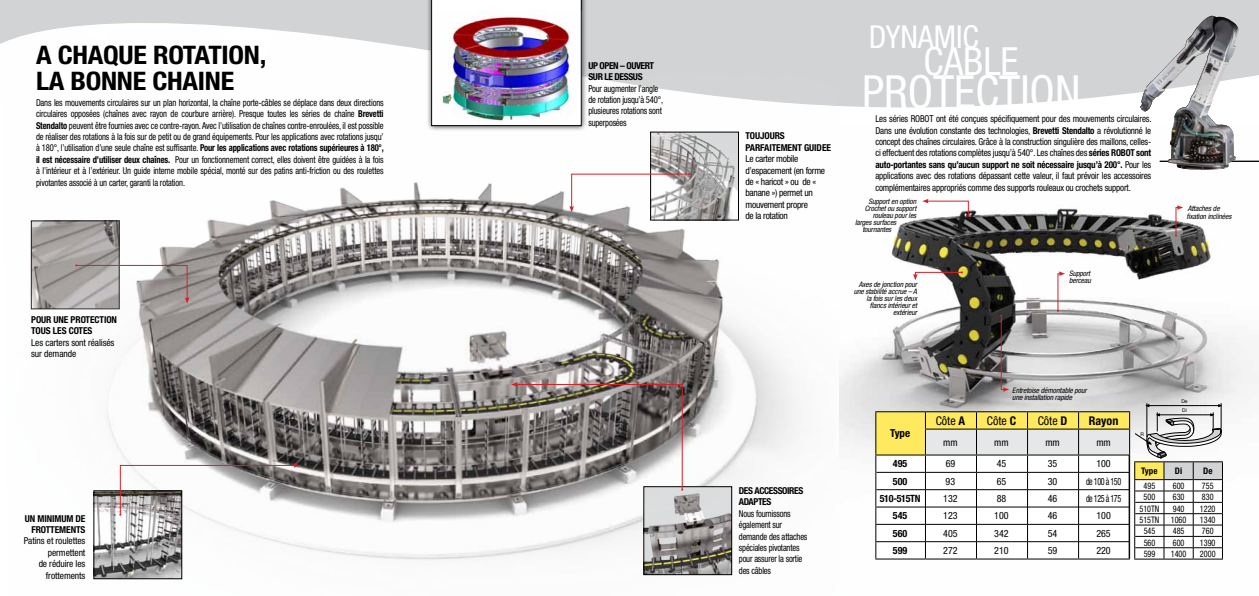
<style>
.page{position:relative;width:1259px;height:596px;background:#fff}
.page>*{position:absolute;margin:0;border:0;box-sizing:border-box;transform-origin:0 0}
.t1{font:condensed 45.7px "Helvetica Neue";color:#fff}
.t2{font:condensed 38.8px "Helvetica Neue";color:#fff}
.t3{font:condensed 31.6px "Helvetica Neue";color:#fff}
.t4{font:700 condensed 25.5px/26px "Helvetica Neue";letter-spacing:-.01em;color:#000;scale:1.1 1}
.t5{font:condensed 12px "Helvetica Neue";color:#000}
.t6{font:700 condensed 12px "Helvetica Neue";color:#000}
.t7{font:700 condensed 11px "Helvetica Neue";color:#000}
.t8{font:condensed 10px "Helvetica Neue";color:#000}
.t9{font:condensed 10px "Helvetica Neue";color:#000;scale:.8 1}
.t10{font:700 condensed 10px "Helvetica Neue";color:#000}
.t11{font:700 condensed 10px "Helvetica Neue";letter-spacing:-.03em;color:#000}
.t12{font:condensed 9.5px/11.4px "Helvetica Neue";letter-spacing:-.02em;color:#000;scale:.9 1}
.t13{font:condensed 9.5px/11.4px "Helvetica Neue";letter-spacing:-.02em;color:#000;text-align:justify;scale:.95 1}
.t14{font:condensed 9.5px/11.4px "Helvetica Neue";letter-spacing:-.02em;color:#000}
.t15{font:700 condensed 9.5px/11.4px "Helvetica Neue";letter-spacing:-.01em;color:#000}
.t16{font:700 condensed 9.5px/11.4px "Helvetica Neue";letter-spacing:-.04em;color:#000}
.t17{font:condensed 9px "Helvetica Neue";color:#000;scale:.9 1}
.t18{font:700 condensed 9px "Helvetica Neue";color:#000}
.t19{font:italic condensed 7.5px/7px "Helvetica Neue";letter-spacing:-.01em;color:#000}
.t20{font:5.1px/9.2px "Helvetica Neue";color:#000}
.s1{font-weight:700}
</style>
<div class="page">
<div style="left:0;top:0;width:1259px;height:108px;background:#d1d3d4"></div>
<img style="left:1px;top:0;width:838px;height:580px">
<img style="left:839px;top:156px;width:420px;height:404px">
<svg style="left:1057px;top:271px;width:8px;height:40px"></svg>
<svg style="left:1175px;top:205px;width:8px;height:31px"></svg>
<svg style="left:1000px;top:314px;width:9px;height:77px"></svg>
<svg style="left:913px;top:271px;width:50px;height:9px"></svg>
<svg style="left:922px;top:199px;width:47px;height:17px"></svg>
<img style="left:645px;top:488px;width:85px;height:84px">
<div style="left:643px;top:486px;width:89px;height:88px;border:1px solid #000"></div>
<img style="left:652px;top:134px;width:84px;height:84px">
<svg style="left:75px;top:264px;width:114px;height:39px"></svg>
<svg style="left:569px;top:173px;width:121px;height:39px"></svg>
<svg style="left:511px;top:382px;width:172px;height:108px;background:#85807e"></svg>
<div style="left:426px;top:0;width:161px;height:132px;background:#000;opacity:.75"></div>
<img style="left:431px;top:0;width:150px;height:126px">
<img style="left:96px;top:492px;width:84px;height:84px">
<div style="left:94px;top:490px;width:88px;height:88px;border:1px solid #000"></div>
<svg style="left:119px;top:463px;width:181px;height:52px"></svg>
<svg style="left:875px;top:403px;width:348px;height:156px"></svg>
<hr style="left:1159px;top:161px;width:100px;height:1px;background:#000">
<img style="left:1140px;top:17px;width:95px;height:153px">
<h3 class="t4" style="left:36px;top:42px;width:211px">A CHAQUE ROTATION,<br>LA BONNE CHAINE</h3>
<p class="t12" style="left:36px;top:97px;width:388px;text-align:justify">Dans les mouvements circulaires sur un plan horizontal, la chaîne porte-câbles se déplace dans deux directions circulaires opposées (chaînes avec rayon de courbure arrière). Presque toutes les séries de chaîne <span class="s1">Brevetti Stendalto</span> peuvent être fournies avec ce contre-rayon. Avec l’utilisation de chaînes contre-enroulées, il est possible de réaliser des rotations à la fois sur de petit ou de grand équipements. Pour les applications avec rotations jusqu’ à 180°, l’utilisation d’une seule chaîne est suffisante. <span class="s1">Pour les applications avec rotations supérieures à 180°, il est nécessaire d’utiliser deux chaînes.</span> Pour un fonctionnement correct, elles doivent être guidées à la fois à l’intérieur et à l’extérieur. Un guide interne mobile spécial, monté sur des patins anti-friction ou des roulettes pivotantes associé à un carter, garanti la rotation.</p>
<p class="t15" style="left:31px;top:313px;width:87px">POUR UNE PROTECTION<br>TOUS LES COTES</p>
<p class="t14" style="left:31px;top:336px;width:85px">Les carters sont réalisés sur demande</p>
<p class="t15" style="left:25px;top:512px;width:62px;text-align:right">UN MINIMUM DE<br>FROTTEMENTS</p>
<p class="t14" style="left:24px;top:535px;width:63px;text-align:right">Patins et roulettes permettent<br>de réduire les frottements</p>
<p class="t16" style="left:588px;top:59px;width:67px">UP OPEN – OUVERT<br>SUR LE DESSUS</p>
<p class="t12" style="left:588px;top:82px;width:84px">Pour augmenter l’angle de rotation jusqu’à 540°, plusieures rotations sont superposées</p>
<p class="t15" style="left:745px;top:130px;width:87px">TOUJOURS<br>PARFAITEMENT GUIDEE</p>
<p class="t14" style="left:745px;top:153px;width:81px">Le carter mobile d’espacement (en forme de « haricot » ou de « banane ») permet un mouvement propre<br>de la rotation</p>
<h3 class="t3" style="left:868px;top:18px;width:112px">DYNAMIC</h3>
<h2 class="t2" style="left:923px;top:39px;width:96px">CABLE</h2>
<h1 class="t1" style="left:862px;top:65px;width:220px">PROTECTION</h1>
<p class="t13" style="left:875px;top:113px;width:292px">Les séries ROBOT ont été conçues spécifiquement pour des mouvements circulaires.<br>Dans une évolution constante des technologies, <span class="s1">Brevetti Stendalto</span> a révolutionné le concept des chaînes circulaires. Grâce à la construction singulière des maillons, celles&shy;ci effectuent des rotations complètes jusqu’à 540°. Les chaînes des <span class="s1">séries ROBOT sont auto-portantes sans qu’aucun support ne soit nécessaire jusqu’à 200°.</span> Pour les applications avec des rotations dépassant cette valeur, il faut prévoir les accessoires complémentaires appropriés comme des supports rouleaux ou crochets support.</p>
<p class="t19" style="left:868px;top:198px;width:49px">Support en option</p>
<p class="t19" style="left:865px;top:205px;width:53px">Crochet ou support</p>
<p class="t19" style="left:872px;top:212px;width:45px">rouleau pour les</p>
<p class="t19" style="left:855px;top:219px;width:43px">larges surfaces</p>
<p class="t19" style="left:862px;top:226px;width:30px">tournantes</p>
<p class="t19" style="left:853px;top:281px;width:65px;text-align:right">Axes de jonction pour une stabilité accrue – A la fois sur les deux flancs intérieur et extérieur</p>
<p class="t19" style="left:1069px;top:269px;width:23px">Support berceau</p>
<p class="t19" style="left:1186px;top:204px;width:47px;line-height:8px">Attaches de fixation inclinées</p>
<p class="t16" style="left:739px;top:484px;width:66px">DES ACCESSOIRES<br>ADAPTES</p>
<p class="t12" style="left:739px;top:507px;width:78px">Nous fournissons également sur demande des attaches spéciales pivotantes pour assurer la sortie des câbles</p>
<p class="t7" style="left:890px;top:426px;width:22px">Type</p>
<p class="t19" style="left:1012px;top:387px;width:76px">Entretoise démontable pour une installation rapide</p>
<p class="t5" style="left:935px;top:413px;width:31px">Côte <span class="s1">A</span></p>
<p class="t5" style="left:987px;top:413px;width:30px">Côte <span class="s1">C</span></p>
<p class="t5" style="left:1037px;top:413px;width:31px">Côte <span class="s1">D</span></p>
<p class="t6" style="left:1088px;top:413px;width:31px">Rayon</p>
<p class="t8" style="left:943px;top:436px;width:16px">mm</p>
<p class="t8" style="left:994px;top:436px;width:16px">mm</p>
<p class="t8" style="left:1045px;top:436px;width:16px">mm</p>
<p class="t8" style="left:1096px;top:436px;width:16px">mm</p>
<p class="t10" style="left:893px;top:457px;width:16px">495</p>
<p class="t8" style="left:945px;top:457px;width:11px">69</p>
<p class="t8" style="left:996px;top:457px;width:11px">45</p>
<p class="t8" style="left:1047px;top:457px;width:11px">35</p>
<p class="t8" style="left:1096px;top:457px;width:16px">100</p>
<p class="t10" style="left:893px;top:474px;width:16px">500</p>
<p class="t8" style="left:945px;top:475px;width:11px">93</p>
<p class="t8" style="left:996px;top:475px;width:11px">65</p>
<p class="t8" style="left:1047px;top:475px;width:11px">30</p>
<p class="t9" style="left:1086px;top:475px;width:46px">de 100 à 150</p>
<p class="t11" style="left:880px;top:492px;width:42px">510-515TN</p>
<p class="t8" style="left:943px;top:492px;width:16px">132</p>
<p class="t8" style="left:996px;top:492px;width:11px">88</p>
<p class="t8" style="left:1047px;top:492px;width:11px">46</p>
<p class="t9" style="left:1086px;top:492px;width:46px">de 125 à 175</p>
<p class="t10" style="left:893px;top:509px;width:16px">545</p>
<p class="t8" style="left:943px;top:509px;width:16px">123</p>
<p class="t8" style="left:994px;top:509px;width:16px">100</p>
<p class="t8" style="left:1047px;top:509px;width:11px">46</p>
<p class="t8" style="left:1096px;top:509px;width:16px">100</p>
<p class="t10" style="left:893px;top:526px;width:16px">560</p>
<p class="t8" style="left:943px;top:527px;width:16px">405</p>
<p class="t8" style="left:994px;top:527px;width:16px">342</p>
<p class="t8" style="left:1047px;top:527px;width:11px">54</p>
<p class="t8" style="left:1096px;top:527px;width:16px">265</p>
<p class="t10" style="left:893px;top:544px;width:16px">599</p>
<p class="t8" style="left:943px;top:544px;width:16px">272</p>
<p class="t8" style="left:994px;top:544px;width:16px">210</p>
<p class="t8" style="left:1047px;top:544px;width:11px">59</p>
<p class="t8" style="left:1096px;top:544px;width:16px">220</p>
<p class="t20" style="left:1140px;top:429px;width:5px">R</p>
<p class="t20" style="left:1181px;top:396px;width:8px">De<br>Di</p>
<p class="t18" style="left:1141px;top:465px;width:18px">Type</p>
<p class="t18" style="left:1175px;top:465px;width:9px">Di</p>
<p class="t18" style="left:1203px;top:465px;width:11px">De</p>
<p class="t17" style="left:1143px;top:480px;width:14px">495</p>
<p class="t17" style="left:1172px;top:480px;width:14px">600</p>
<p class="t17" style="left:1202px;top:480px;width:14px">755</p>
<p class="t17" style="left:1143px;top:491px;width:14px">500</p>
<p class="t17" style="left:1172px;top:491px;width:14px">630</p>
<p class="t17" style="left:1202px;top:491px;width:14px">830</p>
<p class="t17" style="left:1139px;top:503px;width:24px">510TN</p>
<p class="t17" style="left:1172px;top:503px;width:14px">940</p>
<p class="t17" style="left:1200px;top:503px;width:19px">1220</p>
<p class="t17" style="left:1139px;top:514px;width:24px">515TN</p>
<p class="t17" style="left:1170px;top:514px;width:19px">1060</p>
<p class="t17" style="left:1200px;top:514px;width:19px">1340</p>
<p class="t17" style="left:1143px;top:525px;width:14px">545</p>
<p class="t17" style="left:1172px;top:525px;width:14px">485</p>
<p class="t17" style="left:1202px;top:525px;width:14px">760</p>
<p class="t17" style="left:1143px;top:537px;width:14px">560</p>
<p class="t17" style="left:1172px;top:537px;width:14px">600</p>
<p class="t17" style="left:1200px;top:537px;width:19px">1390</p>
<p class="t17" style="left:1143px;top:548px;width:14px">599</p>
<p class="t17" style="left:1170px;top:548px;width:19px">1400</p>
<p class="t17" style="left:1200px;top:548px;width:19px">2000</p>
</div>
